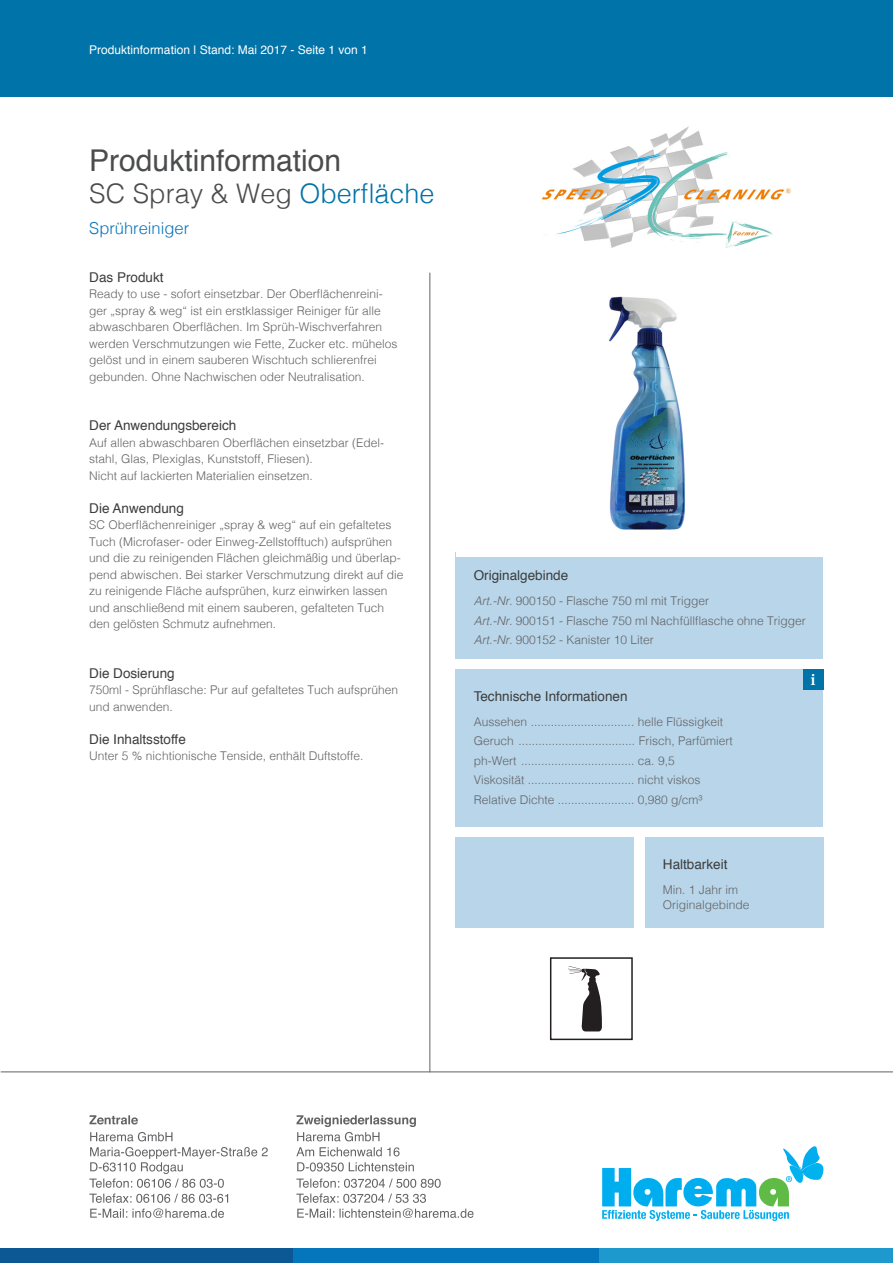
<style>
.page{position:relative;width:893px;height:1263px;background:#fff}
.page>*{position:absolute;margin:0;border:0;box-sizing:border-box;transform-origin:0 0}
.t1{font:30px "Helvetica";color:#4b4c4d}
.t2{font:300 27px "Helvetica";color:#4b4c4d}
.t3{font:300 16.5px "Helvetica";color:#0575bc}
.t4{font:700 16.5px "Iskoola Pota";color:#fff}
.t5{font:13.5px "Helvetica";color:#3c3c3d}
.t6{font:300 12px/16.5px "Helvetica";color:#636366}
.t7{font:12px "Helvetica";color:#fff}
.s1{color:#0073a8}
.s2{font-style:italic}
</style>
<div class="page">
<svg style="left:602px;top:1146px;width:221px;height:75px"></svg>
<div style="left:455px;top:669px;width:368px;height:158px;background:#b8d5e9"></div>
<div style="left:803px;top:669px;width:20px;height:21px;background:#0073a8"></div>
<div style="left:455px;top:553px;width:368px;height:106px;background:#b8d5e9"></div>
<hr style="left:429px;top:273px;width:1px;height:799px;background:#636366">
<div style="left:550px;top:957px;width:83px;height:83px;border:2px solid #231f20"></div>
<div style="left:456px;top:274px;width:367px;height:282px;background:#fff"></div>
<img style="left:609px;top:296px;width:77px;height:234px">
<div style="left:645px;top:837px;width:178px;height:90px;background:#b8d5e9"></div>
<hr style="left:1px;top:1071px;width:892px;height:1px;background:#636366">
<div style="left:0;top:0;width:893px;height:96px;background:#0073a8"></div>
<svg style="left:89px;top:1147px;width:179px;height:71px"></svg>
<svg style="left:90px;top:1132px;width:82px;height:9px"></svg>
<svg style="left:89px;top:1115px;width:49px;height:9px"></svg>
<svg style="left:296px;top:1178px;width:177px;height:40px"></svg>
<svg style="left:297px;top:1162px;width:117px;height:9px"></svg>
<svg style="left:296px;top:1147px;width:104px;height:9px"></svg>
<svg style="left:296px;top:1115px;width:120px;height:26px"></svg>
<div style="left:0;top:1248px;width:293px;height:15px;background:#0b5895"></div>
<div style="left:293px;top:1248px;width:307px;height:15px;background:#0575bc"></div>
<div style="left:600px;top:1248px;width:293px;height:15px;background:#1d99ce"></div>
<img style="left:541px;top:126px;width:250px;height:122px">
<svg style="left:568px;top:966px;width:34px;height:66px"></svg>
<div style="left:455px;top:837px;width:179px;height:90px;background:#b8d5e9"></div>
<p class="t7" style="left:89px;top:40px;width:280px">Produktinformation | Stand: Mai 2017 - Seite 1 von 1</p>
<h1 class="t1" style="left:89px;top:138px;width:253px">Produktinformation</h1>
<h2 class="t2" style="left:89px;top:170px;width:347px">SC Spray &amp; Weg <span class="s1">Oberfläche</span></h2>
<h3 class="t3" style="left:89px;top:215px;width:101px">Sprühreiniger</h3>
<p class="t5" style="left:89px;top:266px;width:76px">Das Produkt</p>
<p class="t6" style="left:89px;top:285px;width:310px">Ready to use - sofort einsetzbar. Der Oberflächenreini&shy;ger „spray &amp; weg“ ist ein erstklassiger Reiniger für alle abwaschbaren Oberflächen. Im Sprüh-Wischverfahren werden Verschmutzungen wie Fette, Zucker etc. mühelos gelöst und in einem sauberen Wischtuch schlierenfrei gebunden. Ohne Nachwischen oder Neutralisation.</p>
<p class="t5" style="left:89px;top:415px;width:149px">Der Anwendungsbereich</p>
<p class="t6" style="left:89px;top:433px;width:296px">Auf allen abwaschbaren Oberflächen einsetzbar (Edel&shy;stahl, Glas, Plexiglas, Kunststoff, Fliesen).<br>Nicht auf lackierten Materialien einsetzen.</p>
<p class="t5" style="left:89px;top:497px;width:96px">Die Anwendung</p>
<p class="t6" style="left:89px;top:516px;width:316px">SC Oberflächenreiniger „spray &amp; weg“ auf ein gefaltetes Tuch (Microfaser- oder Einweg-Zellstofftuch) aufsprühen und die zu reinigenden Flächen gleichmäßig und überlap&shy;pend abwischen. Bei starker Verschmutzung direkt auf die zu reinigende Fläche aufsprühen, kurz einwirken lassen und anschließend mit einem sauberen, gefalteten Tuch den gelösten Schmutz aufnehmen.</p>
<p class="t5" style="left:89px;top:662px;width:87px">Die Dosierung</p>
<p class="t6" style="left:89px;top:681px;width:310px">750ml - Sprühflasche: Pur auf gefaltetes Tuch aufsprühen und anwenden.</p>
<p class="t5" style="left:89px;top:728px;width:98px">Die Inhaltsstoffe</p>
<p class="t6" style="left:89px;top:747px;width:276px">Unter 5 % nichtionische Tenside, enthält Duftstoffe.</p>
<p class="t5" style="left:474px;top:565px;width:96px">Originalgebinde</p>
<p class="t6" style="left:474px;top:590px;width:333px;line-height:19.5px"><span class="s2">Art.-Nr.</span> 900150 - Flasche 750 ml mit Trigger<br><span class="s2">Art.-Nr.</span> 900151 - Flasche 750 ml Nachfüllflasche ohne Trigger<br><span class="s2">Art.-Nr.</span> 900152 - Kanister 10 Liter</p>
<p class="t5" style="left:474px;top:686px;width:155px">Technische Informationen</p>
<p class="t6" style="left:474px;top:711px;width:260px;line-height:19.5px">Aussehen ............................... helle Flüssigkeit Geruch ................................... Frisch, Parfümiert ph-Wert .................................. ca. 9,5<br>Viskosität ................................ nicht viskos Relative Dichte ....................... 0,980 g/cm³</p>
<p class="t5" style="left:663px;top:854px;width:66px">Haltbarkeit</p>
<p class="t6" style="left:663px;top:881px;width:88px;line-height:15px">Min. 1 Jahr im<br>Originalgebinde</p>
<h3 class="t4" style="left:811px;top:670px;width:6px">i</h3>
</div>
